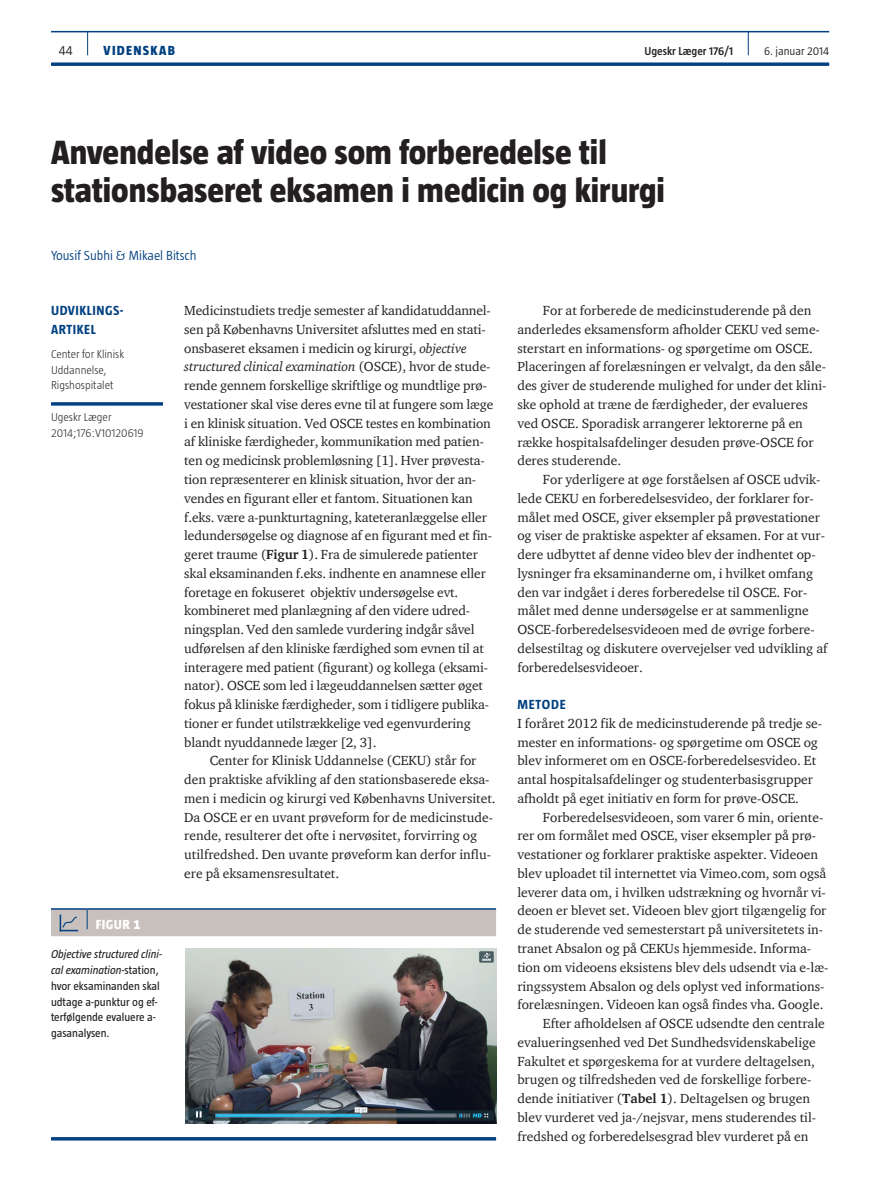
<style>
.page{position:relative;width:893px;height:1191px;background:#fff}
.page>*{position:absolute;margin:0;border:0;box-sizing:border-box;transform-origin:0 0}
.t1{font:800 34.5px/38.2px "Taz";color:#231f20}
.t2{font:13.5px/18.8px "ITC Charter Com";color:#231f20}
.t3{font:700 13.5px "Taz";letter-spacing:.04em;color:#014081}
.t4{font:300 13.5px "Taz";color:#014081}
.t5{font:800 13.5px "Taz";letter-spacing:.095em;color:#014081}
.t6{font:800 13.5px "Taz";color:#fff}
.t7{font:300 13.5px "Taz";color:#231f20}
.t8{font:11.7px/15.8px "Taz";color:#231f20}
.t9{font:300 11.7px/15.8px "Taz";color:#231f20}
.t10{font:600 11.7px "Taz";color:#231f20}
.t11{font:300 11.7px "Taz";color:#231f20}
.s1{font-style:italic}
.s2{font-weight:700}
</style>
<div class="page">
<hr style="left:51px;top:31px;width:778px;height:1px;background:#014081">
<svg style="left:51px;top:62px;width:778px;height:4px;background:#235991"></svg>
<svg style="left:87px;top:32px;width:1px;height:23px"></svg>
<svg style="left:748px;top:32px;width:1px;height:23px"></svg>
<hr style="left:51px;top:402px;width:112px;height:3px;background:#014081">
<hr style="left:51px;top:908px;width:36px;height:1px;background:#014081">
<hr style="left:87px;top:908px;width:409px;height:1px;background:#014081">
<div style="left:51px;top:909px;width:445px;height:27px;background:#c7c0bc"></div>
<img style="left:185px;top:949px;width:311px;height:175px">
<hr style="left:51px;top:1137px;width:445px;height:3px;background:#014081">
<p class="t7" style="left:59px;top:43px;width:15px">44</p>
<p class="t5" style="left:104px;top:43px;width:73px">VIDENSKAB</p>
<p class="t10" style="left:644px;top:45px;width:90px">Ugeskr Læger 176/1</p>
<p class="t11" style="left:764px;top:45px;width:66px">6. januar 2014</p>
<h1 class="t1" style="left:51px;top:132px;width:615px">Anvendelse af video som forberedelse til stationsbaseret eksamen i medicin og kirurgi</h1>
<p class="t4" style="left:51px;top:248px;width:147px">Yousif Subhi &amp; Mikael Bitsch</p>
<p class="t3" style="left:51px;top:303px;width:16px">UDVIKLI</p>
<p class="t3" style="left:96px;top:303px;width:29px">NGS-</p>
<p class="t3" style="left:51px;top:321px;width:29px">ARTIKEL</p>
<p class="t9" style="left:51px;top:346px;width:75px">Center for Klinisk<br>Uddannelse,<br>Rigshospitalet</p>
<p class="t9" style="left:51px;top:409px;width:94px">Ugeskr Læger<br>2014;176:V10120619</p>
<p class="t6" style="left:96px;top:917px;width:14px">Figur</p>
<p class="t6" style="left:133px;top:917px;width:9px">1</p>
<p class="t8" style="left:51px;top:946px;width:113px"><span class="s1">Objective structured clini&shy;cal examination</span>-station, hvor eksaminanden skal udtage a-punktur og ef&shy;terfølgende evaluere a&shy;gasanalysen.</p>
<p class="t2" style="left:184px;top:301px;width:311px">Medicinstudiets tredje semester af kandidatuddannel&shy;sen på Københavns Universitet afsluttes med en stati&shy;onsbaseret eksamen i medicin og kirurgi, <span class="s1">objective structured clinical examination</span> (OSCE), hvor de stude&shy;rende gennem forskellige skriftlige og mundtlige prø&shy;vestationer skal vise deres evne til at fungere som læge i en klinisk situation. Ved OSCE testes en kombination af kliniske færdigheder, kommunikation med patien&shy;ten og medicinsk problemløsning [1]. Hver prøvesta&shy;tion repræsenterer en klinisk situation, hvor der an&shy;vendes en figurant eller et fantom. Situationen kan f.eks. være a-punkturtagning, kateteranlæggelse eller ledundersøgelse og diagnose af en figurant med et fin&shy;geret traume (<span class="s2">Figur 1</span>). Fra de simulerede patienter skal eksaminanden f.eks. indhente en anamnese eller foretage en fokuseret objektiv undersøgelse evt. kombineret med planlægning af den videre udred&shy;ningsplan. Ved den samlede vurdering indgår såvel udførelsen af den kliniske færdighed som evnen til at interagere med patient (figurant) og kollega (eksami&shy;nator). OSCE som led i lægeuddannelsen sætter øget fokus på kliniske færdigheder, som i tidligere publika&shy;tioner er fundet utilstrækkelige ved egenvurdering blandt nyuddannede læger [2, 3].</p>
<p class="t2" style="left:184px;top:751px;width:313px;text-indent:26px">Center for Klinisk Uddannelse (CEKU) står for den praktiske afvikling af den stationsbaserede eksa&shy;men i medicin og kirurgi ved Københavns Universitet.<br>Da OSCE er en uvant prøveform for de medicinstude&shy;rende, resulterer det ofte i nervøsitet, forvirring og utilfredshed. Den uvante prøveform kan derfor influ&shy;ere på eksamensresultatet.</p>
<p class="t2" style="left:517px;top:301px;width:311px;text-indent:26px">For at forberede de medicinstuderende på den anderledes eksamensform afholder CEKU ved seme&shy;sterstart en informations- og spørgetime om OSCE.<br>Placeringen af forelæsningen er velvalgt, da den såle&shy;des giver de studerende mulighed for under det klini&shy;ske ophold at træne de færdigheder, der evalueres ved OSCE. Sporadisk arrangerer lektorerne på en række hospitalsafdelinger desuden prøve-OSCE for deres studerende.</p>
<p class="t2" style="left:517px;top:470px;width:312px;text-indent:26px">For yderligere at øge forståelsen af OSCE udvik&shy;lede CEKU en forberedelsesvideo, der forklarer for&shy;målet med OSCE, giver eksempler på prøvestationer og viser de praktiske aspekter af eksamen. For at vur&shy;dere udbyttet af denne video blev der indhentet op&shy;lysninger fra eksaminanderne om, i hvilket omfang den var indgået i deres forberedelse til OSCE. For&shy;målet med denne undersøgelse er at sammenligne OSCE-forberedelsesvideoen med de øvrige forbere&shy;delsestiltag og diskutere overvejelser ved udvikling af forberedelsesvideoer.</p>
<p class="t3" style="left:517px;top:697px;width:50px">METODE</p>
<p class="t2" style="left:517px;top:713px;width:306px">I foråret 2012 fik de medicinstuderende på tredje se&shy;mester en informations- og spørgetime om OSCE og blev informeret om en OSCE-forberedelsesvideo. Et antal hospitalsafdelinger og studenterbasisgrupper afholdt på eget initiativ en form for prøve-OSCE.</p>
<p class="t2" style="left:543px;top:807px;width:282px">Forberedelsesvideoen, som varer 6 min, oriente-</p>
<p class="t2" style="left:517px;top:826px;width:300px">rer om formålet med OSCE, viser eksempler på prø-</p>
<p class="t2" style="left:517px;top:845px;width:302px">vestationer og forklarer praktiske aspekter. Videoen</p>
<p class="t2" style="left:517px;top:863px;width:310px">blev uploadet til internettet via Vimeo.com, som også</p>
<p class="t2" style="left:517px;top:882px;width:310px">leverer data om, i hvilken udstrækning og hvornår vi-</p>
<p class="t2" style="left:517px;top:901px;width:311px">deoen er blevet set. Videoen blev gjort tilgængelig for</p>
<p class="t2" style="left:517px;top:920px;width:307px">de studerende ved semesterstart på universitetets in-</p>
<p class="t2" style="left:517px;top:938px;width:294px">tranet Absalon og på CEKUs hjemmeside. Informa-</p>
<p class="t2" style="left:517px;top:957px;width:313px">tion om videoens eksistens blev dels udsendt via e-læ-</p>
<p class="t2" style="left:517px;top:976px;width:309px">ringssystem Absalon og dels oplyst ved informations-</p>
<p class="t2" style="left:517px;top:995px;width:308px">forelæsningen. Videoen kan også findes vha. Google.</p>
<p class="t2" style="left:543px;top:1013px;width:283px">Efter afholdelsen af OSCE udsendte den centrale</p>
<p class="t2" style="left:517px;top:1032px;width:300px">evalueringsenhed ved Det Sundhedsvidenskabelige</p>
<p class="t2" style="left:517px;top:1051px;width:299px">Fakultet et spørgeskema for at vurdere deltagelsen,</p>
<p class="t2" style="left:517px;top:1070px;width:296px">brugen og tilfredsheden ved de forskellige forbere-</p>
<p class="t2" style="left:517px;top:1088px;width:294px">dende initiativer (<span class="s2">Tabel 1</span>). Deltagelsen og brugen</p>
<p class="t2" style="left:517px;top:1107px;width:300px">blev vurderet ved ja-/nejsvar, mens studerendes til-</p>
<p class="t2" style="left:517px;top:1126px;width:292px">fredshed og forberedelsesgrad blev vurderet på en</p>
</div>
